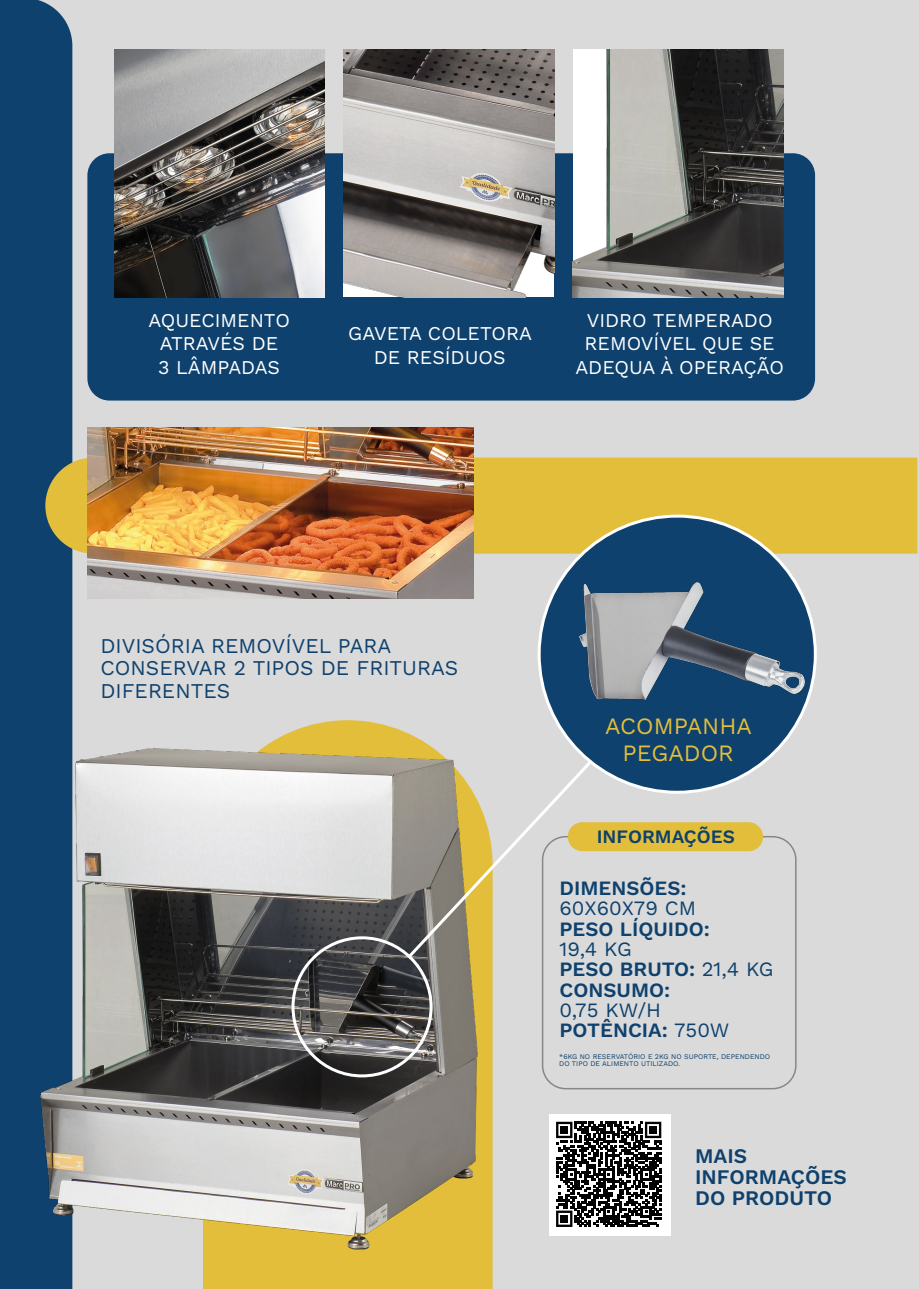
<style>
.page{position:relative;width:919px;height:1289px;background:#fff}
.page>*{position:absolute;margin:0;border:0;box-sizing:border-box;transform-origin:0 0}
.t1{font:23.4px/26.8px "Work Sans";color:#e3be3b;text-align:center}
.t2{font:21px/22.5px "Work Sans";color:#0e416d}
.t3{font:600 20.7px/20.7px "Work Sans";color:#0e416d}
.t4{font:600 20.25px/20.2px "Work Sans";color:#0e416d}
.t5{font:20.25px/20.2px "Work Sans";color:#0e416d}
.t6{font:19.5px/23.2px "Work Sans";color:#fff;text-align:center}
.t7{font:600 18.9px "Work Sans";color:#0e416d}
.t8{font:7.05px/7.1px "Work Sans";color:#0e416d}
.s1{font-weight:400}
.s2{font-weight:600}
</style>
<div class="page">
<div style="left:0;top:0;width:918px;height:1288px;background:#dadada"></div>
<div style="left:0;top:0;width:72px;height:1288px;background:#0e416d"></div>
<div style="left:87px;top:153px;width:728px;height:247px;background:#0e416d;border-radius:22px"></div>
<img style="left:114px;top:49px;width:211px;height:248px">
<img style="left:343px;top:49px;width:211px;height:248px">
<img style="left:572px;top:49px;width:211px;height:248px">
<div style="left:542px;top:836px;width:254px;height:253px;border:2px solid #878787;border-radius:23px"></div>
<div style="left:567px;top:822px;width:196px;height:29px;background:#e3be3b;border-radius:14px"></div>
<div style="left:549px;top:1114px;width:121px;height:121px;background:#fff"></div>
<svg style="left:556px;top:1121px;width:106px;height:106px;fill:#010101"></svg>
<svg style="left:556px;top:1121px;width:16px;height:17px"></svg>
<svg style="left:645px;top:1121px;width:16px;height:17px"></svg>
<svg style="left:556px;top:1210px;width:16px;height:16px"></svg>
<div style="left:560px;top:1126px;width:7px;height:7px;background:#010101"></div>
<div style="left:649px;top:1126px;width:7px;height:7px;background:#010101"></div>
<div style="left:560px;top:1215px;width:7px;height:7px;background:#010101"></div>
<div style="left:45px;top:457px;width:872px;height:96px;background:#e3be3b"></div>
<img style="left:87px;top:427px;width:387px;height:171px">
<svg style="left:203px;top:720px;width:289px;height:568px;background:#e1c14e"></svg>
<img style="left:41px;top:748px;width:436px;height:501px">
<svg style="left:404px;top:716px;width:229px;height:245px"></svg>
<div style="left:291px;top:936px;width:141px;height:141px;border:3px solid #fff;border-radius:50%"></div>
<div style="left:539px;top:516px;width:276px;height:276px;background:#0e416d;border-radius:50%"></div>
<img style="left:579px;top:582px;width:225px;height:117px">
<p class="t6" style="left:148px;top:308px;width:143px">AQUECIMENTO<br>ATRAVÉS DE<br>3 LÂMPADAS</p>
<p class="t6" style="left:348px;top:321px;width:185px">GAVETA COLETORA<br>DE RESÍDUOS</p>
<p class="t6" style="left:575px;top:308px;width:210px">VIDRO TEMPERADO<br>REMOVÍVEL QUE SE<br>ADEQUA À OPERAÇÃO</p>
<p class="t2" style="left:100px;top:633px;width:359px">DIVISÓRIA REMOVÍVEL PARA<br>CONSERVAR 2 TIPOS DE FRITURAS<br>DIFERENTES</p>
<p class="t1" style="left:605px;top:712px;width:148px">ACOMPANHA<br>PEGADOR</p>
<p class="t7" style="left:596px;top:822px;width:140px">INFORMAÇÕES</p>
<p class="t4" style="left:559px;top:877px;width:129px">DIMENSÕES:</p>
<p class="t5" style="left:559px;top:897px;width:138px">60X60X79 CM</p>
<p class="t4" style="left:559px;top:917px;width:152px">PESO LÍQUIDO:</p>
<p class="t4" style="left:559px;top:938px;width:215px"><span class="s1">19,4 KG<br></span>PESO BRUTO: <span class="s1">21,4 KG<br></span>CONSUMO:</p>
<p class="t5" style="left:559px;top:999px;width:171px">0,75 KW/H<br><span class="s2">POTÊNCIA:</span> 750W</p>
<p class="t8" style="left:559px;top:1052px;width:212px">*6KG NO RESERVATÓRIO E 2KG NO SUPORTE, DEPENDENDO<br>DO TIPO DE ALIMENTO UTILIZADO.</p>
<p class="t3" style="left:695px;top:1144px;width:153px">MAIS<br>INFORMAÇÕES<br>DO PRODUTO</p>
</div>
